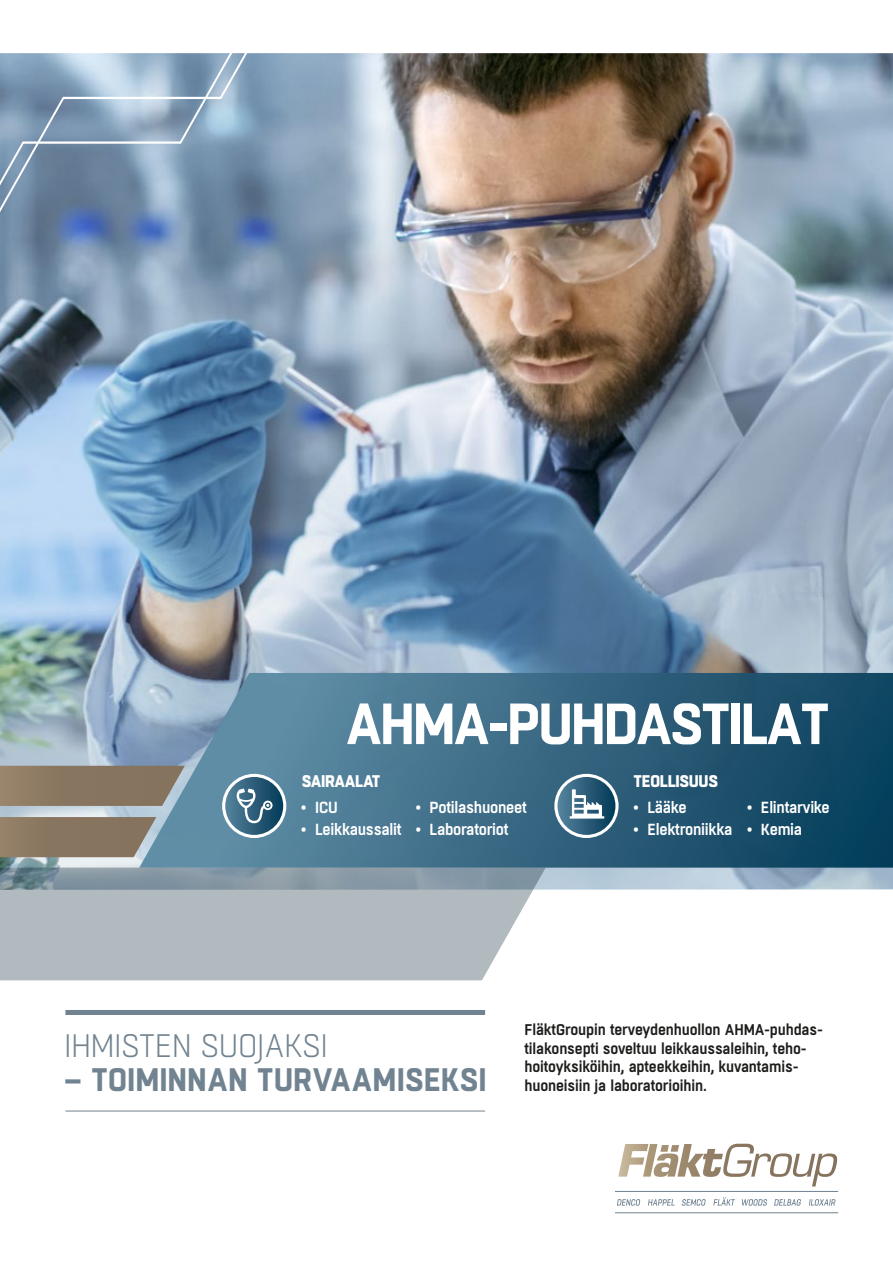
<style>
.page{position:relative;width:893px;height:1263px;background:#fff}
.page>*{position:absolute;margin:0;border:0;box-sizing:border-box;transform-origin:0 0}
.t1{font:700 57.9px "Boxed";letter-spacing:-.04em;color:#fff;scale:.95 1}
.t2{font:700 32.55px "Boxed";color:#718391;scale:.95 1}
.t3{font:300 32.55px "Boxed";letter-spacing:-.03em;color:#718391;scale:.95 1}
.t4{font:800 16.95px "Boxed";letter-spacing:-.02em;color:#fff;scale:.95 1}
.t5{font:600 16.05px "Boxed";letter-spacing:-.02em;color:#fff;scale:.95 1}
.t6{font:600 15.45px/18.6px "Boxed";letter-spacing:-.01em;color:#1d1d1b;scale:.95 1}
</style>
<div class="page">
<img style="left:0;top:53px;width:893px;height:837px">
<svg style="left:0;top:347px;width:261px;height:45px;background:#567897"></svg>
<svg style="left:0;top:53px;width:301px;height:294px;background:#7f98b2"></svg>
<svg style="left:618px;top:1144px;width:219px;height:42px"></svg>
<hr style="left:615px;top:1191px;width:223px;height:1px;background:#718391">
<hr style="left:615px;top:1212px;width:223px;height:1px;background:#718391">
<svg style="left:617px;top:1199px;width:23px;height:7px"></svg>
<svg style="left:681px;top:1199px;width:25px;height:7px"></svg>
<svg style="left:648px;top:1199px;width:26px;height:6px"></svg>
<svg style="left:742px;top:1199px;width:25px;height:7px"></svg>
<svg style="left:713px;top:1197px;width:22px;height:8px"></svg>
<svg style="left:774px;top:1199px;width:27px;height:7px"></svg>
<svg style="left:809px;top:1199px;width:27px;height:7px"></svg>
<svg style="left:0;top:766px;width:139px;height:40px;background:#8b7861"></svg>
<svg style="left:0;top:817px;width:139px;height:40px;background:#8a7761"></svg>
<svg style="left:139px;top:673px;width:754px;height:195px;background:#3e6c86"></svg>
<svg style="left:0;top:868px;width:546px;height:112px;background:#acb6bc"></svg>
<div style="left:65px;top:1010px;width:420px;height:5px;background:#718391"></div>
<hr style="left:65px;top:1110px;width:420px;height:1px;background:#718391">
<svg style="left:224px;top:775px;width:61px;height:61px"></svg>
<div style="left:222px;top:774px;width:64px;height:64px;border:3px solid #fff;border-radius:50%"></div>
<svg style="left:236px;top:788px;width:37px;height:35px"></svg>
<svg style="left:556px;top:775px;width:61px;height:61px;background:#447089"></svg>
<div style="left:554px;top:774px;width:65px;height:64px;border:3px solid #fff;border-radius:50%"></div>
<svg style="left:570px;top:789px;width:34px;height:29px"></svg>
<h1 class="t1" style="left:346px;top:685px;width:511px">AHMA-PUHDASTILAT</h1>
<p class="t4" style="left:302px;top:769px;width:84px">SAIRAALAT</p>
<p class="t4" style="left:634px;top:769px;width:90px">TEOLLISUUS</p>
<p class="t5" style="left:634px;top:797px;width:58px">• Lääke</p>
<p class="t5" style="left:634px;top:819px;width:106px">• Elektroniikka</p>
<p class="t5" style="left:416px;top:797px;width:118px">• Potilashuoneet</p>
<p class="t5" style="left:416px;top:819px;width:99px">• Laboratoriot</p>
<p class="t5" style="left:301px;top:797px;width:40px">• ICU</p>
<p class="t5" style="left:301px;top:819px;width:107px">• Leikkaussalit</p>
<p class="t5" style="left:747px;top:797px;width:89px">• Elintarvike</p>
<p class="t5" style="left:747px;top:819px;width:60px">• Kemia</p>
<h2 class="t3" style="left:64px;top:1025px;width:280px">IHMISTEN SUOJAKSI</h2>
<h2 class="t2" style="left:64px;top:1058px;width:447px">– TOIMINNAN TURVAAMISEKSI</h2>
<p class="t6" style="left:524px;top:1021px;width:316px">FläktGroupin terveydenhuollon AHMA-puhdas&shy;tilakonsepti soveltuu leikkaussaleihin, teho&shy;hoitoyksiköihin, apteekkeihin, kuvantamis&shy;huoneisiin ja laboratorioihin.</p>
</div>
